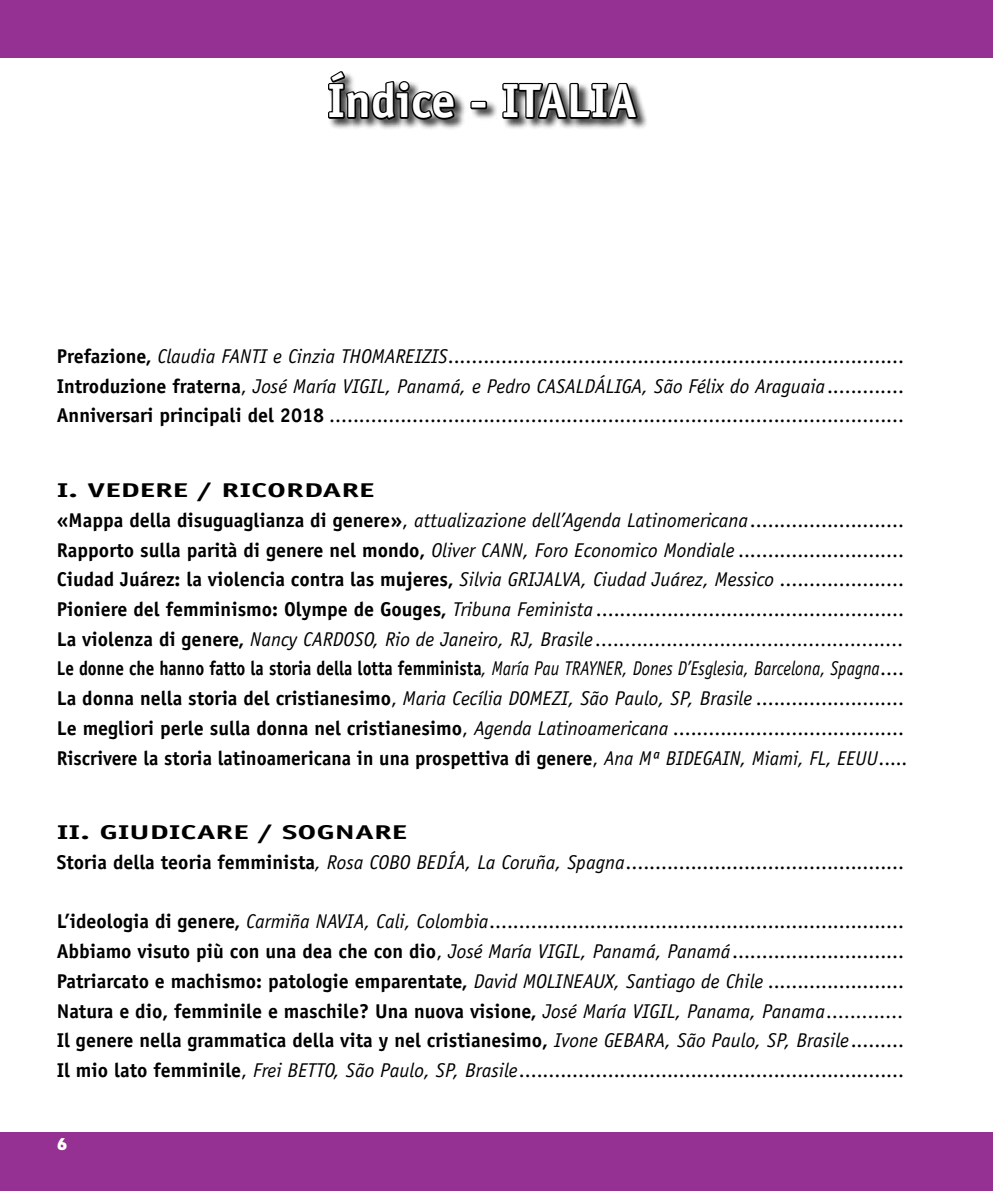
<style>
.page{position:relative;width:993px;height:1191px;background:#fff}
.page>*{position:absolute;margin:0;border:0;box-sizing:border-box;transform-origin:0 0}
.t1{font:700 48px "Officina Sans";color:#fff}
.t2{font:700 20px/29.8px "Officina Sans";color:#000;scale:1.6 1}
.t3{font:700 20px/29.6px "Officina Sans";color:#000;text-align:justify}
.t4{font:20px/29.8px "Officina Sans";color:#000;text-align:justify}
.t5{font:16px "Revue BT";color:#fff}
.s1{font-weight:700}
.s2{font-style:italic}
.s3{font-weight:400}
.s4{font-weight:400;font-style:italic}
</style>
<div class="page">
<div style="left:0;top:1132px;width:992px;height:59px;background:#953192"></div>
<div style="left:0;top:0;width:992px;height:57px;background:#953192"></div>
<div style="left:328px;top:71px;width:321px;height:60px;background:#000;opacity:.75"></div>
<svg style="left:328px;top:71px;width:128px;height:59px"></svg>
<div style="left:470px;top:101px;width:17px;height:8px;border:3px solid #000"></div>
<svg style="left:500px;top:57px;width:138px;height:63px"></svg>
<h1 class="t1" style="left:327px;top:71px;width:311px">Índice - ITALIA</h1>
<p class="t4" style="left:57px;top:341px;width:848px"><span class="s1">Prefazione,</span> <span class="s2">Claudia FANTI e Cinzia THOMAREIZIS</span>.............................................................................<br><span class="s1">Introduzione fraterna</span>, <span class="s2">José María VIGIL, Panamá, e Pedro CASALDÁLIGA, São Félix do Araguaia</span>.............<br><span class="s1">Anniversari principali del 2018</span> .................................................................................................</p>
<p class="t2" style="left:57px;top:475px;width:533px">I. VEDERE / RICORDARE<br>«Mappa della disuguaglianza di genere»<span class="s3">,</span> <span class="s4">attualizazione dell’Agenda Latinomericana</span><span class="s3">..........................<br></span>Rapporto sulla parità di genere nel mondo, <span class="s4">Oliver CANN, Foro Economico Mondiale</span> <span class="s3">............................<br></span>Ciudad Juárez: la violencia contra las mujeres, <span class="s4">Silvia GRIJALVA, Ciudad Juárez, Messico</span> <span class="s3">.....................<br></span>Pioniere del femminismo: Olympe de Gouges, <span class="s4">Tribuna Feminista</span> <span class="s3">....................................................<br></span>La violenza di genere, <span class="s4">Nancy CARDOSO, Rio de Janeiro, RJ, Brasile ....................................................<br></span>Le donne che hanno fatto la storia della lotta femminista<span class="s4">, María Pau TRAYNER, Dones D’Esglesia, Barcelona, Spagna</span><span class="s3">....<br></span>La donna nella storia del cristianesimo<span class="s3">,</span> <span class="s4">Maria Cecília DOMEZI, São Paulo, SP, Brasile</span> <span class="s3">.........................<br></span>Le megliori perle sulla donna nel cristianesimo<span class="s3">,</span> <span class="s4">Agenda Latinoamericana</span> <span class="s3">.......................................<br></span>Riscrivere la storia latinoamericana in una prospettiva di genere<span class="s3">,</span> <span class="s4">Ana Mª BIDEGAIN, Miami, FL, EEUU</span><span class="s3">.....</span></p>
<p class="t2" style="left:57px;top:817px;width:531px">II. GIUDICARE / SOGNARE<br>Storia della teoria femminista<span class="s4">, Rosa COBO BEDÍA, La Coruña, Spagna</span><span class="s3">...............................................</span></p>
<p class="t3" style="left:57px;top:906px;width:848px">L’ideologia di genere, <span class="s4">Carmiña NAVIA, Cali, Colombia</span><span class="s3">......................................................................<br></span>Abbiamo visuto più con una dea che con dio<span class="s3">,</span> <span class="s4">José María VIGIL, Panamá, Panamá</span><span class="s3">.............................<br></span>Patriarcato e machismo: patologie emparentate, <span class="s4">David MOLINEAUX, Santiago de Chile</span> <span class="s3">.......................<br></span>Natura e dio, femminile e maschile? Una nuova visione, <span class="s4">José María VIGIL, Panama, Panama.............<br></span>Il genere nella grammatica della vita y nel cristianesimo, <span class="s4">Ivone GEBARA, São Paulo, SP, Brasile</span><span class="s3">.........<br></span>Il mio lato femminile<span class="s3">,</span> <span class="s4">Frei BETTO, São Paulo, SP, Brasile</span><span class="s3">.................................................................</span></p>
<p class="t5" style="left:57px;top:1134px;width:12px">6</p>
</div>
